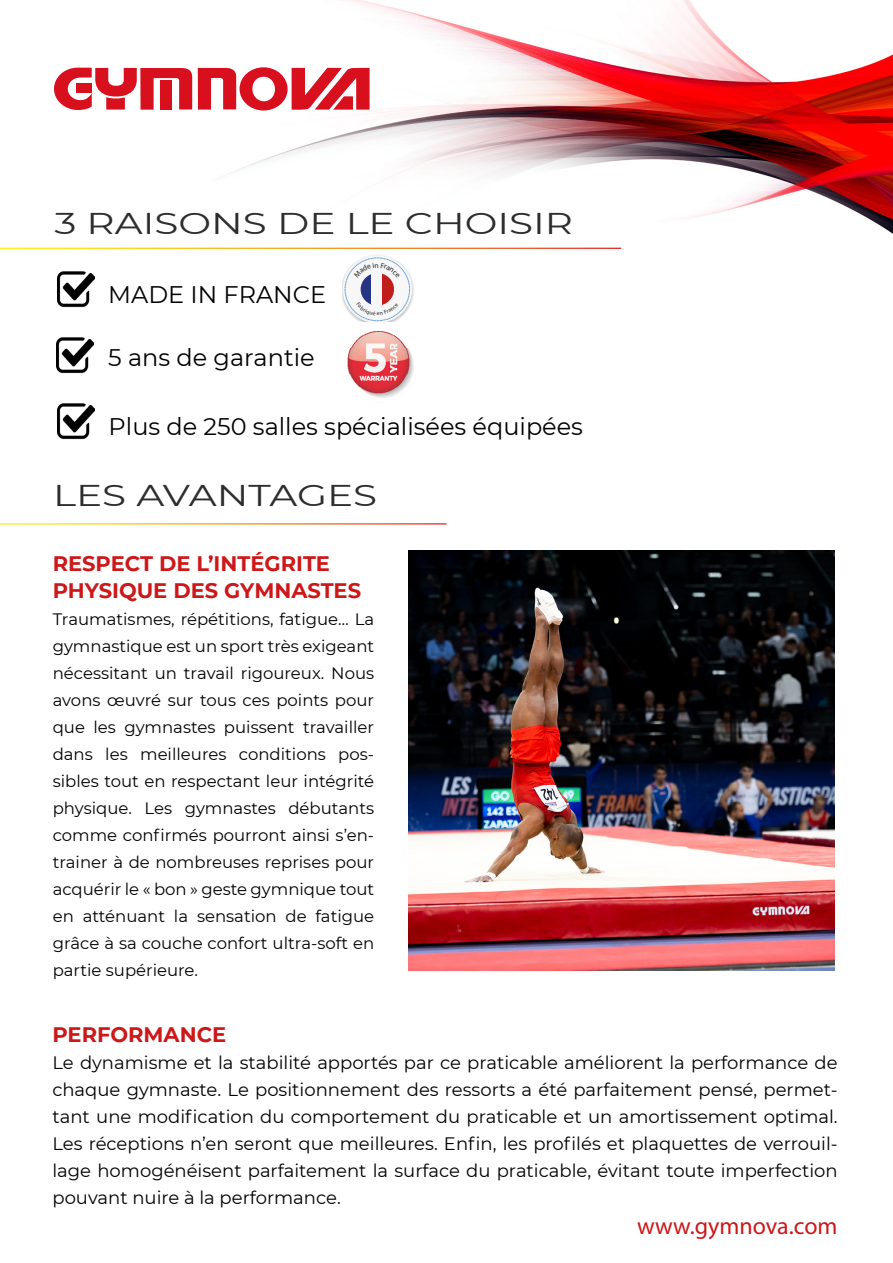
<style>
.page{position:relative;width:893px;height:1263px;background:#fff}
.page>*{position:absolute;margin:0;border:0;box-sizing:border-box;transform-origin:0 0}
.t1{font:30px "Montserrat";color:#2d2d2c;scale:1.3 1}
.t2{font:24px "Montserrat";color:#000}
.t3{font:24px "Myriad Pro";color:#cd1719}
.t4{font:700 21px/27px "Montserrat";color:#cd1719}
.t5{font:18px/27px "Montserrat";color:#000;text-align:justify}
.t6{font:16.5px/27px "Montserrat";color:#000;text-align:justify}
</style>
<div class="page">
<img style="left:229px;top:0;width:664px;height:234px">
<img style="left:342px;top:255px;width:72px;height:67px">
<svg style="left:343px;top:255px;width:69px;height:68px"></svg>
<div style="left:345px;top:258px;width:65px;height:63px;border:1px dashed #0b69b3;border-radius:50%"></div>
<div style="left:361px;top:273px;width:11px;height:33px;background:#273586"></div>
<div style="left:372px;top:273px;width:11px;height:33px;background:#f7f7f8"></div>
<svg style="left:383px;top:277px;width:11px;height:25px"></svg>
<img style="left:347px;top:330px;width:67px;height:68px">
<img style="left:58px;top:271px;width:37px;height:37px">
<img style="left:57px;top:337px;width:37px;height:37px">
<img style="left:58px;top:403px;width:37px;height:37px">
<svg style="left:54px;top:68px;width:138px;height:42px"></svg>
<svg style="left:198px;top:67px;width:172px;height:44px"></svg>
<img style="left:408px;top:550px;width:426px;height:421px">
<svg style="left:356px;top:302px;width:42px;height:13px"></svg>
<svg style="left:354px;top:263px;width:46px;height:14px"></svg>
<h1 class="t1" style="left:54px;top:203px;width:401px">3 RAISONS DE LE CHOISIR</h1>
<h2 class="t2" style="left:108px;top:277px;width:219px">MADE IN FRANCE</h2>
<h2 class="t2" style="left:108px;top:341px;width:208px">5 ans de garantie</h2>
<h2 class="t2" style="left:109px;top:410px;width:476px">Plus de 250 salles spécialisées équipées</h2>
<h1 class="t1" style="left:53px;top:474px;width:251px">LES AVANTAGES</h1>
<p class="t4" style="left:53px;top:549px;width:310px">RESPECT DE L’INTÉGRITE<br>PHYSIQUE DES GYMNASTES</p>
<p class="t6" style="left:53px;top:605px;width:323px">Traumatismes, répétitions, fatigue… La gymnastique est un sport très exigeant nécessitant un travail rigoureux. Nous avons œuvré sur tous ces points pour que les gymnastes puissent travailler dans les meilleures conditions pos&shy;sibles tout en respectant leur intégrité physique. Les gymnastes débutants comme confirmés pourront ainsi s’en&shy;trainer à de nombreuses reprises pour acquérir le « bon » geste gymnique tout en atténuant la sensation de fatigue grâce à sa couche confort ultra-soft en partie supérieure.</p>
<p class="t4" style="left:52px;top:1020px;width:175px">PERFORMANCE</p>
<p class="t5" style="left:52px;top:1048px;width:787px">Le dynamisme et la stabilité apportés par ce praticable améliorent la performance de chaque gymnaste. Le positionnement des ressorts a été parfaitement pensé, permet&shy;tant une modification du comportement du praticable et un amortissement optimal.<br>Les réceptions n’en seront que meilleures. Enfin, les profilés et plaquettes de verrouil&shy;lage homogénéisent parfaitement la surface du praticable, évitant toute imperfection pouvant nuire à la performance.</p>
<h2 class="t3" style="left:637px;top:1211px;width:202px">www.gymnova.com</h2>
</div>
